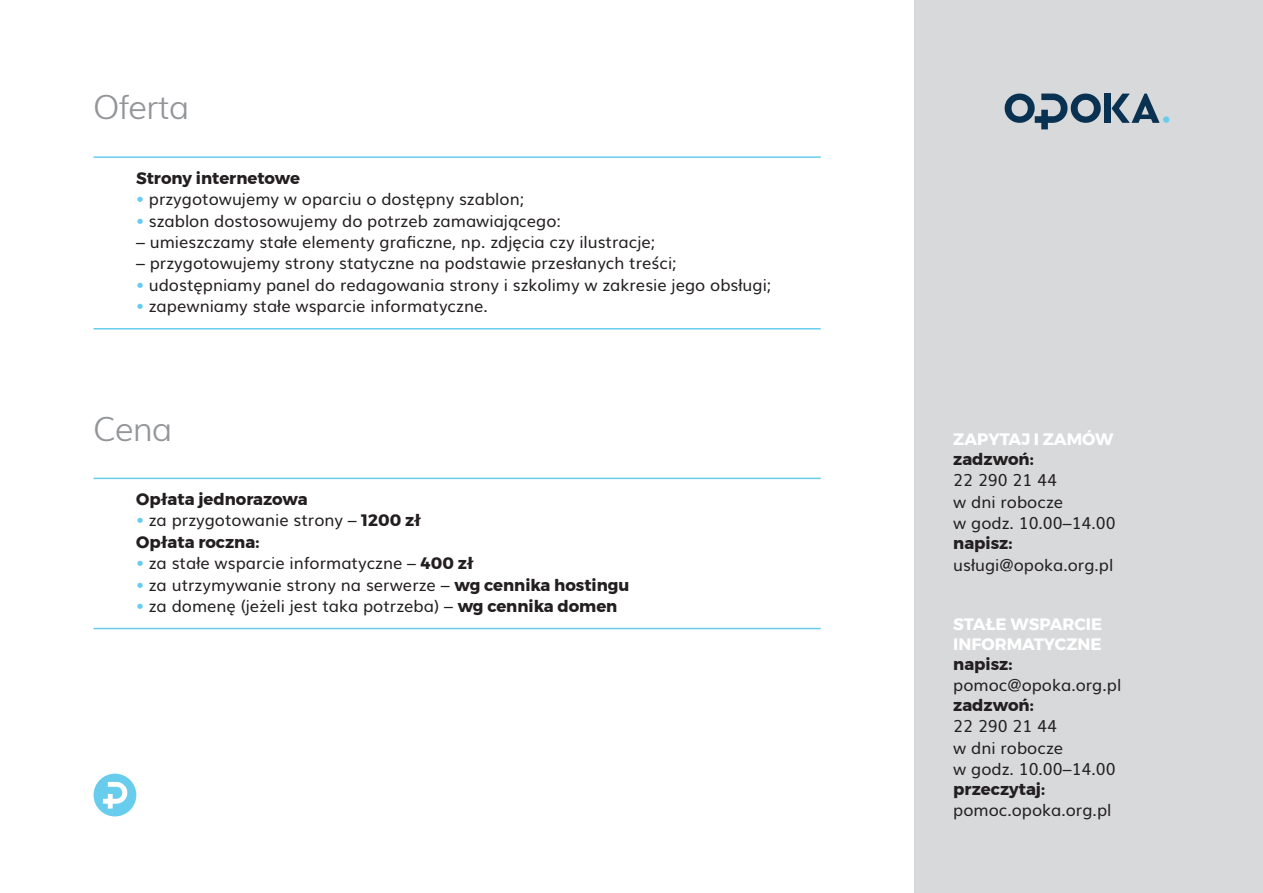
<style>
.page{position:relative;width:1263px;height:893px;background:#fff}
.page>*{position:absolute;margin:0;border:0;box-sizing:border-box;transform-origin:0 0}
.t1{font:300 33px "Muli";letter-spacing:-.025em;color:#939598}
.t2{font:16.5px/21.5px "Muli";color:#231f20}
.t3{font:700 16.5px "Montserrat";color:#231f20}
.t4{font:700 16.5px/19.8px "Montserrat";color:#fff}
.s1{color:#68cded}
.s2{font-family:"Montserrat";font-weight:700}
</style>
<div class="page">
<div style="left:914px;top:0;width:349px;height:893px;background:#d8d9db"></div>
<div style="left:1163px;top:116px;width:6px;height:7px;background:#68cded;border-radius:50%"></div>
<svg style="left:1111px;top:94px;width:48px;height:29px"></svg>
<div style="left:1104px;top:94px;width:6px;height:29px;background:#093152"></div>
<svg style="left:1004px;top:94px;width:97px;height:35px"></svg>
<hr style="left:94px;top:156px;width:727px;height:2px;background:#68cded">
<hr style="left:94px;top:328px;width:727px;height:1px;background:#68cded">
<hr style="left:94px;top:478px;width:727px;height:1px;background:#68cded">
<hr style="left:94px;top:628px;width:727px;height:1px;background:#68cded">
<div style="left:94px;top:774px;width:42px;height:42px;background:#68cded;border-radius:50%"></div>
<svg style="left:103px;top:782px;width:24px;height:27px"></svg>
<h1 class="t1" style="left:94px;top:81px;width:97px">Oferta</h1>
<p class="t3" style="left:136px;top:165px;width:165px">Strony internetowe</p>
<p class="t2" style="left:136px;top:187px;width:389px"><span class="s1">•</span> przygotowujemy w oparciu o dostępny szablon;</p>
<p class="t2" style="left:136px;top:208px;width:426px"><span class="s1">•</span> szablon dostosowujemy do potrzeb zamawiającego:</p>
<p class="t2" style="left:136px;top:230px;width:521px">– umieszczamy stałe elementy graficzne, np. zdjęcia czy ilustracje;</p>
<p class="t2" style="left:136px;top:251px;width:542px">– przygotowujemy strony statyczne na podstawie przesłanych treści;</p>
<p class="t2" style="left:136px;top:273px;width:637px"><span class="s1">•</span> udostępniamy panel do redagowania strony i szkolimy w zakresie jego obsługi;</p>
<p class="t2" style="left:136px;top:294px;width:353px"><span class="s1">•</span> zapewniamy stałe wsparcie informatyczne.</p>
<h1 class="t1" style="left:94px;top:403px;width:81px">Cena</h1>
<p class="t3" style="left:136px;top:486px;width:173px">Opłata jednorazowa</p>
<p class="t2" style="left:136px;top:508px;width:287px"><span class="s1">•</span> za przygotowanie strony – <span class="s2">1200 zł</span></p>
<p class="t3" style="left:136px;top:529px;width:125px">Opłata roczna:</p>
<p class="t2" style="left:136px;top:551px;width:339px"><span class="s1">•</span> za stałe wsparcie informatyczne – <span class="s2">400 zł</span></p>
<p class="t2" style="left:136px;top:573px;width:495px"><span class="s1">•</span> za utrzymywanie strony na serwerze – <span class="s2">wg cennika hostingu</span></p>
<p class="t2" style="left:136px;top:594px;width:483px"><span class="s1">•</span> za domenę (jeżeli jest taka potrzeba) – <span class="s2">wg cennika domen</span></p>
<p class="t4" style="left:953px;top:429px;width:162px">ZAPYTAJ I ZAMÓW</p>
<p class="t3" style="left:953px;top:446px;width:82px">zadzwoń:</p>
<p class="t2" style="left:953px;top:468px;width:164px">22 290 21 44<br>w dni robocze<br>w godz. 10.00–14.00</p>
<p class="t3" style="left:953px;top:530px;width:61px">napisz:</p>
<p class="t2" style="left:953px;top:553px;width:162px">usługi@opoka.org.pl</p>
<p class="t4" style="left:953px;top:614px;width:151px">STAŁE WSPARCIE<br>INFORMATYCZNE</p>
<p class="t3" style="left:953px;top:650px;width:61px">napisz:</p>
<p class="t2" style="left:953px;top:673px;width:170px">pomoc@opoka.org.pl</p>
<p class="t3" style="left:953px;top:692px;width:82px">zadzwoń:</p>
<p class="t2" style="left:953px;top:714px;width:164px">22 290 21 44<br>w dni robocze<br>w godz. 10.00–14.00</p>
<p class="t3" style="left:953px;top:776px;width:93px">przeczytaj:</p>
<p class="t2" style="left:953px;top:798px;width:160px">pomoc.opoka.org.pl</p>
</div>
